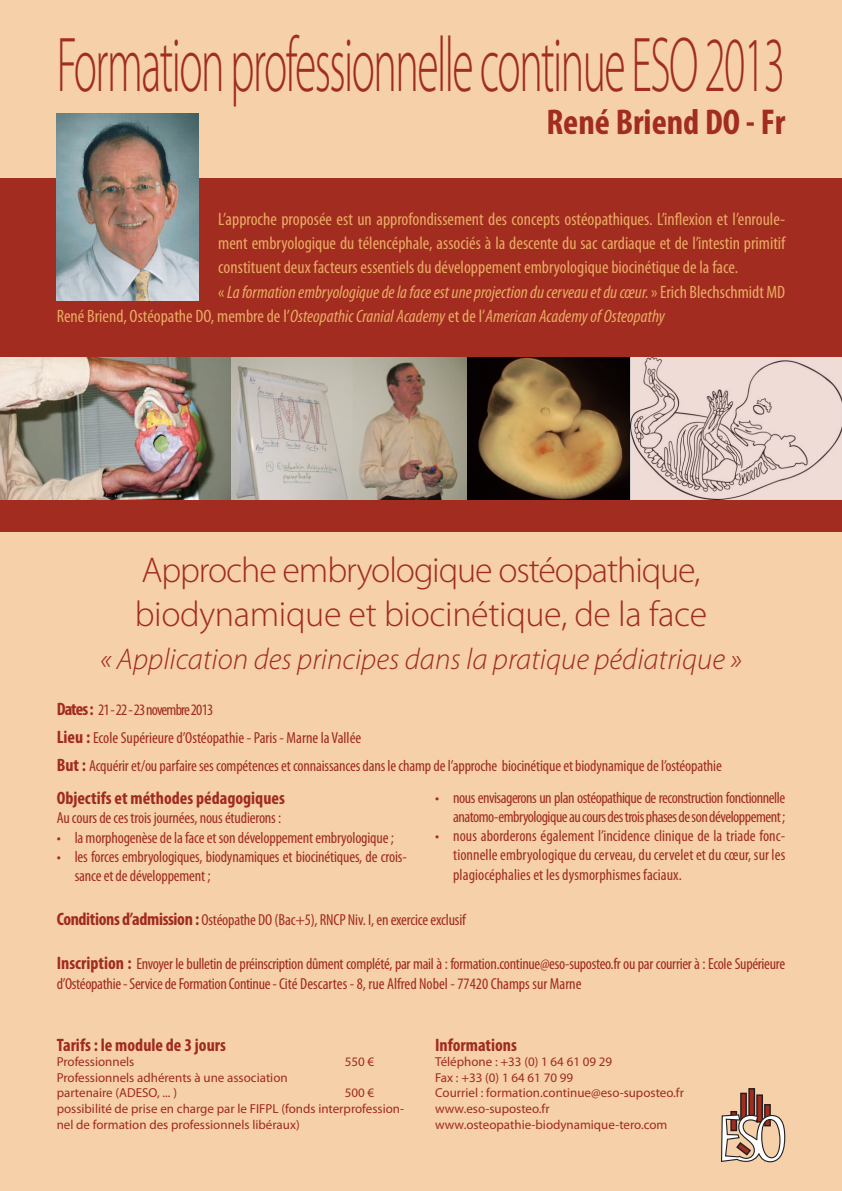
<style>
.page{position:relative;width:842px;height:1191px;background:#f5d0a8}
.page>*{position:absolute;margin:0;border:0;box-sizing:border-box;transform-origin:0 0}
.t1{font:300 78.2px "Myriad Pro";letter-spacing:-.035em;color:#a12c1f;scale:.56 1}
.t2{font:300 36px "Myriad Pro";letter-spacing:-.03em;color:#a12c1f}
.t3{font:300 36px "Myriad Pro";letter-spacing:-.01em;color:#a12c1f}
.t4{font:700 condensed 36px "Myriad Pro";color:#a12c1f}
.t5{font:italic 300 30px "Myriad Pro";color:#a12c1f}
.t6{font:condensed 18px/24px "Myriad Pro";color:#eaab63;text-align:justify}
.t7{font:italic condensed 18px "Myriad Pro";color:#eaab63}
.t8{font:700 condensed 18px "Myriad Pro";color:#a12a1f}
.t9{font:condensed 16px/19.2px "Myriad Pro";letter-spacing:-.01em;color:#a12c1f}
.t10{font:condensed 16px/19.2px "Myriad Pro";letter-spacing:-.02em;color:#a12a1f}
.t11{font:condensed 16px/19.2px "Myriad Pro";letter-spacing:-.03em;color:#a12c1f;text-align:right}
.t12{font:condensed 16px "Myriad Pro";color:#a12a1f}
.t13{font:condensed 16px "Myriad Pro";letter-spacing:-.05em;color:#a12c1f}
.t14{font:13px/15.6px "Myriad Pro";color:#a12a1f}
.s1{font-style:normal}
.s2{font-weight:700;font-size:18px}
.s3{font-weight:700;font-size:18px;color:#a12a1f}
</style>
<div class="page">
<div style="left:0;top:179px;width:842px;height:352px;background:#a12c1f"></div>
<img style="left:57px;top:113px;width:141px;height:187px">
<img style="left:0;top:357px;width:842px;height:142px">
<div style="left:740px;top:1092px;width:7px;height:28px;background:#a12c1f;border:1px solid #231f20"></div>
<div style="left:749px;top:1088px;width:5px;height:27px;background:#a12c1f"></div>
<div style="left:748px;top:1088px;width:7px;height:28px;border:1px solid #231f20"></div>
<div style="left:756px;top:1094px;width:7px;height:28px;background:#a12c1f;border:1px solid #231f20"></div>
<div style="left:764px;top:1104px;width:7px;height:22px;background:#a12c1f;border:1px solid #231f20"></div>
<div style="left:730px;top:1111px;width:7px;height:20px;border:1px solid #231f20"></div>
<svg style="left:721px;top:1113px;width:64px;height:49px"></svg>
<p class="t1" style="left:57px;top:18px;width:1302px">Formation professionnelle continue ESO 2013</p>
<p class="t4" style="left:546px;top:100px;width:240px">René Briend DO - Fr</p>
<p class="t6" style="left:218px;top:207px;width:569px">L’approche proposée est un approfondissement des concepts ostéopathiques. L’inflexion et l’enroule&shy;ment embryologique du télencéphale, associés à la descente du sac cardiaque et de l’intestin primitif constituent deux facteurs essentiels du développement embryologique biocinétique de la face.</p>
<p class="t7" style="left:218px;top:281px;width:568px"><span class="s1">«</span> La formation embryologique de la face est une projection du cerveau et du cœur. <span class="s1">» Erich Blechschmidt MD</span></p>
<p class="t7" style="left:57px;top:305px;width:610px"><span class="s1">René Briend, Ostéopathe DO, membre de l’</span>Osteopathic Cranial Academy <span class="s1">et de l’</span>American Academy of Osteopathy</p>
<p class="t2" style="left:141px;top:549px;width:561px">Approche embryologique ostéopathique,</p>
<p class="t3" style="left:135px;top:592px;width:574px">biodynamique et biocinétique, de la face</p>
<p class="t5" style="left:100px;top:641px;width:643px">« Application des principes dans la pratique pédiatrique »</p>
<p class="t13" style="left:57px;top:700px;width:158px"><span class="s2">Dates :</span> 21 - 22 - 23 novembre 2013</p>
<p class="t12" style="left:57px;top:728px;width:306px"><span class="s2">Lieu :</span> Ecole Supérieure d’Ostéopathie - Paris - Marne la Vallée</p>
<p class="t9" style="left:57px;top:756px;width:667px"><span class="s3">But :</span> Acquérir et/ou parfaire ses compétences et connaissances dans le champ de l’approche biocinétique et biodynamique de l’ostéopathie</p>
<p class="t11" style="left:435px;top:787px;width:352px">• nous envisagerons un plan ostéopathique de reconstruction fonctionnelle anatomo-embryologique au cours des trois phases de son développement ;</p>
<p class="t9" style="left:453px;top:826px;width:334px;text-align:justify;text-indent:-18px">• nous aborderons également l’incidence clinique de la triade fonc&shy;tionnelle embryologique du cerveau, du cervelet et du cœur, sur les plagiocéphalies et les dysmorphismes faciaux.</p>
<p class="t9" style="left:57px;top:910px;width:411px"><span class="s3">Conditions d’admission :</span> Ostéopathe DO (Bac+5), RNCP Niv. I, en exercice exclusif</p>
<p class="t10" style="left:57px;top:954px;width:730px"><span class="s2">Inscription :</span> Envoyer le bulletin de préinscription dûment complété, par mail à : formation.continue@eso-suposteo.fr ou par courrier à : Ecole Supérieure d’Ostéopathie - Service de Formation Continue - Cité Descartes - 8, rue Alfred Nobel - 77420 Champs sur Marne</p>
<p class="t8" style="left:57px;top:787px;width:230px">Objectifs et méthodes pédagogiques</p>
<p class="t9" style="left:57px;top:808px;width:226px">Au cours de ces trois journées, nous étudierons :</p>
<p class="t9" style="left:57px;top:827px;width:339px">• la morphogenèse de la face et son développement embryologique ;</p>
<p class="t9" style="left:75px;top:846px;width:334px;text-indent:-18px">• les forces embryologiques, biodynamiques et biocinétiques, de crois&shy;sance et de développement ;</p>
<p class="t8" style="left:57px;top:1033px;width:171px">Tarifs : le module de 3 jours</p>
<p class="t14" style="left:57px;top:1054px;width:79px">Professionnels</p>
<p class="t14" style="left:345px;top:1054px;width:31px">550 €</p>
<p class="t14" style="left:57px;top:1069px;width:232px">Professionnels adhérents à une association</p>
<p class="t14" style="left:57px;top:1085px;width:122px">partenaire (ADESO, ... )</p>
<p class="t14" style="left:345px;top:1085px;width:31px">500 €</p>
<p class="t14" style="left:57px;top:1100px;width:349px">possibilité de prise en charge par le FIFPL (fonds interprofession&shy;nel de formation des professionnels libéraux)</p>
<p class="t8" style="left:435px;top:1033px;width:83px">Informations</p>
<p class="t14" style="left:435px;top:1054px;width:179px">Téléphone : +33 (0) 1 64 61 09 29</p>
<p class="t14" style="left:435px;top:1069px;width:139px">Fax : +33 (0) 1 64 61 70 99</p>
<p class="t14" style="left:435px;top:1085px;width:250px">Courriel : formation.continue@eso-suposteo.fr</p>
<p class="t14" style="left:435px;top:1100px;width:116px">www.eso-suposteo.fr</p>
<p class="t14" style="left:435px;top:1116px;width:234px">www.osteopathie-biodynamique-tero.com</p>
</div>
